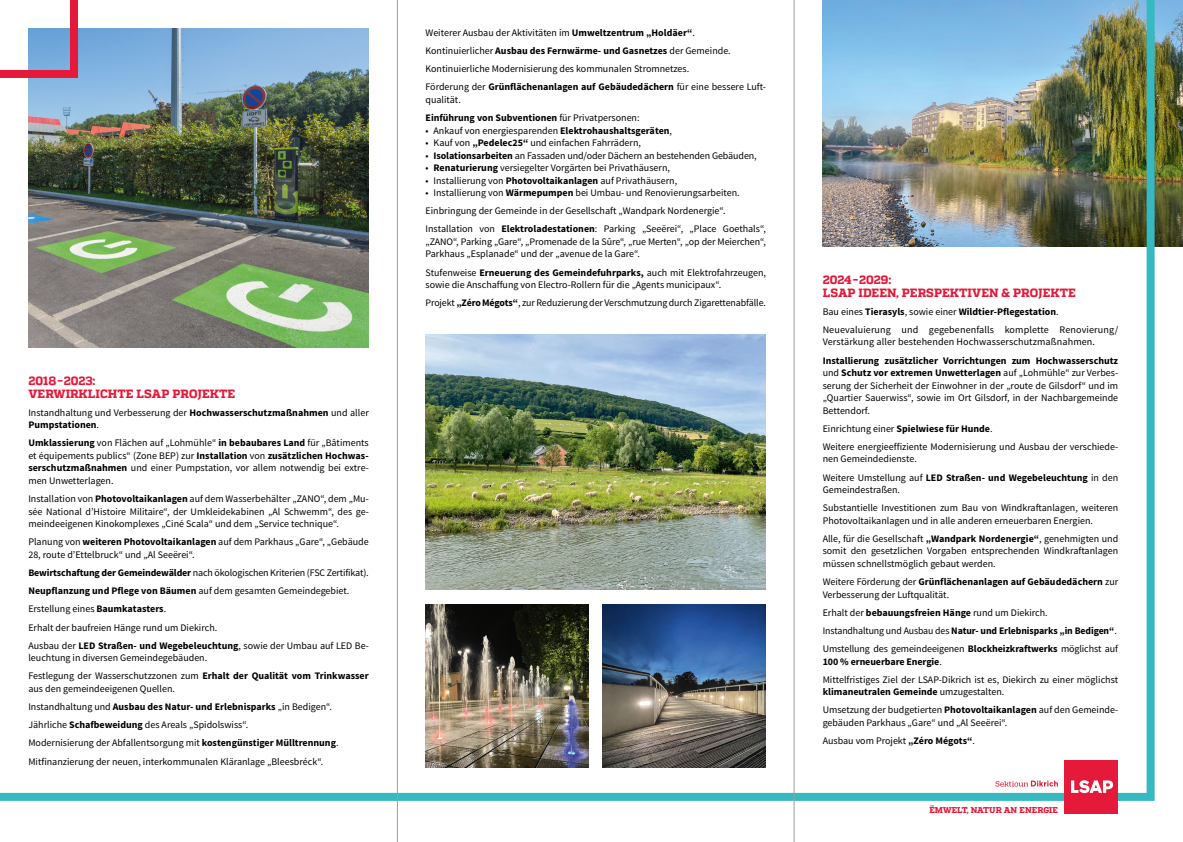
<style>
.page{position:relative;width:1183px;height:842px;background:#fff}
.page>*{position:absolute;margin:0;border:0;box-sizing:border-box;transform-origin:0 0}
.t1{font:800 12px/12.5px "Quadon";color:#e5193a}
.t2{font:10px/18.2px "Source Sans Pro";color:#000}
.t3{font:800 8.5px "Quadon";letter-spacing:.005em;color:#e5193a}
.s1{font-weight:700}
</style>
<div class="page">
<img style="left:1154px;top:0;width:28px;height:246px">
<img style="left:0;top:0;width:1154px;height:801px">
<div style="left:1064px;top:760px;width:53px;height:54px;background:#e5193a"></div>
<svg style="left:1071px;top:780px;width:41px;height:13px"></svg>
<svg style="left:995px;top:780px;width:62px;height:6px"></svg>
<hr style="left:793px;top:0;width:1px;height:842px;background:#9d9d9c">
<hr style="left:397px;top:0;width:1px;height:842px;background:#9d9d9c">
<p class="t1" style="left:28px;top:375px;width:208px">2018–2023:<br>VERWIRKLICHTE LSAP PROJEKTE</p>
<p class="t2" style="left:28px;top:406px;width:342px;line-height:12.5px">Instandhaltung und Verbesserung der <span class="s1">Hochwasserschutzmaßnahmen</span> und aller<br><span class="s1">Pumpstationen</span>.</p>
<p class="t2" style="left:28px;top:437px;width:342px;line-height:12.5px;text-align:justify"><span class="s1">Umklassierung</span> von Flächen auf „Lohmühle“ <span class="s1">in bebaubares Land</span> für „Bâtiments et équipements publics“ (Zone BEP) zur <span class="s1">Installation</span> von <span class="s1">zusätzlichen Hochwas&shy;serschutzmaßnahmen</span> und einer Pumpstation, vor allem notwendig bei extre&shy;men Unwetterlagen.</p>
<p class="t2" style="left:28px;top:493px;width:342px;line-height:12.5px;text-align:justify">Installation von <span class="s1">Photovoltaikanlagen</span> auf dem Wasserbehälter „ZANO“, dem „Mu&shy;sée National d’Histoire Militaire“, der Umkleidekabinen „Al Schwemm“, des ge&shy;meindeeigenen Kinokomplexes „Ciné Scala“ und dem „Service technique“.</p>
<p class="t2" style="left:28px;top:536px;width:342px;line-height:12.5px">Planung von <span class="s1">weiteren Photovoltaikanlagen</span> auf dem Parkhaus „Gare“, „Gebäude<br>28, route d’Ettelbruck“ und „Al Seeërei“.</p>
<p class="t2" style="left:28px;top:564px;width:342px"><span class="s1">Bewirtschaftung der Gemeindewälder</span> nach ökologischen Kriterien (FSC Zertifikat).<br><span class="s1">Neupflanzung und Pflege von Bäumen</span> auf dem gesamten Gemeindegebiet.<br>Erstellung eines <span class="s1">Baumkatasters</span>.<br>Erhalt der baufreien Hänge rund um Diekirch.<br>Ausbau der <span class="s1">LED Straßen- und Wegebeleuchtung</span>, sowie der Umbau auf LED Be-</p>
<p class="t2" style="left:28px;top:649px;width:342px">leuchtung in diversen Gemeindegebäuden.<br>Festlegung der Wasserschutzzonen zum <span class="s1">Erhalt der Qualität vom Trinkwasser</span></p>
<p class="t2" style="left:28px;top:680px;width:311px">aus den gemeindeeigenen Quellen.<br>Instandhaltung und <span class="s1">Ausbau des Natur- und Erlebnisparks</span> „in Bedigen“.<br>Jährliche <span class="s1">Schafbeweidung</span> des Areals „Spidolswiss“.<br>Modernisierung der Abfallentsorgung mit <span class="s1">kostengünstiger Mülltrennung</span>.<br>Mitfinanzierung der neuen, interkommunalen Kläranlage „Bleesbréck“.</p>
<p class="t2" style="left:425px;top:24px;width:342px">Weiterer Ausbau der Aktivitäten im <span class="s1">Umweltzentrum „Holdäer“</span>.<br>Kontinuierlicher <span class="s1">Ausbau des Fernwärme- und Gasnetzes</span> der Gemeinde.<br>Kontinuierliche Modernisierung des kommunalen Stromnetzes.<br>Förderung der <span class="s1">Grünflächenanlagen auf Gebäudedächern</span> für eine bessere Luft-</p>
<p class="t2" style="left:425px;top:91px;width:215px">qualität.<br><span class="s1">Einführung von Subventionen</span> für Privatpersonen:</p>
<p class="t2" style="left:425px;top:121px;width:248px">• Ankauf von energiesparenden <span class="s1">Elektrohaushaltsgeräten</span>,</p>
<p class="t2" style="left:425px;top:134px;width:217px">• Kauf von <span class="s1">„Pedelec25“</span> und einfachen Fahrrädern,</p>
<p class="t2" style="left:425px;top:146px;width:332px">• <span class="s1">Isolationsarbeiten</span> an Fassaden und/oder Dächern an bestehenden Gebäuden,</p>
<p class="t2" style="left:425px;top:159px;width:246px">• <span class="s1">Renaturierung</span> versiegelter Vorgärten bei Privathäusern,</p>
<p class="t2" style="left:425px;top:171px;width:253px">• Installierung von <span class="s1">Photovoltaikanlagen</span> auf Privathäusern,</p>
<p class="t2" style="left:425px;top:184px;width:342px">• Installierung von <span class="s1">Wärmepumpen</span> bei Umbau- und Renovierungsarbeiten.<br>Einbringung der Gemeinde in der Gesellschaft „Wandpark Nordenergie“.<br>Installation von <span class="s1">Elektroladestationen</span>: Parking „Seeërei“, „Place Goethals“,</p>
<p class="t2" style="left:425px;top:235px;width:342px;line-height:12.5px">„ZANO“, Parking „Gare“, „Promenade de la Sûre“, „rue Merten“, „op der Meierchen“,<br>Parkhaus „Esplanade“ und der „avenue de la Gare“.</p>
<p class="t2" style="left:425px;top:266px;width:342px;line-height:12.5px">Stufenweise <span class="s1">Erneuerung des Gemeindefuhrparks,</span> auch mit Elektrofahrzeugen, sowie die Anschaffung von Electro-Rollern für die „Agents municipaux“.</p>
<p class="t2" style="left:425px;top:294px;width:342px">Projekt <span class="s1">„Zéro Mégots“</span>, zur Reduzierung der Verschmutzung durch Zigarettenabfälle.</p>
<p class="t1" style="left:822px;top:274px;width:254px">2024–2029:<br>LSAP IDEEN, PERSPEKTIVEN &amp; PROJEKTE</p>
<p class="t2" style="left:822px;top:302px;width:297px">Bau eines <span class="s1">Tierasyls</span>, sowie einer <span class="s1">Wildtier-Pflegestation</span>.<br>Neuevaluierung und gegebenenfalls komplette Renovierung/</p>
<p class="t2" style="left:822px;top:333px;width:274px">Verstärkung aller bestehenden Hochwasserschutzmaßnahmen.</p>
<p class="t2" style="left:822px;top:354px;width:297px;line-height:12.5px;text-align:justify"><span class="s1">Installierung zusätzlicher Vorrichtungen zum Hochwasserschutz </span>und <span class="s1">Schutz vor extremen Unwetterlagen</span> auf „Lohmühle“ zur Verbes&shy;serung der Sicherheit der Einwohner in der „route de Gilsdorf“ und im „Quartier Sauerwiss“, sowie im Ort Gilsdorf, in der Nachbargemeinde Bettendorf.</p>
<p class="t2" style="left:822px;top:419px;width:297px">Einrichtung einer <span class="s1">Spielwiese für Hunde</span>.<br>Weitere energieeffiziente Modernisierung und Ausbau der verschiede-</p>
<p class="t2" style="left:822px;top:450px;width:297px">nen Gemeindedienste.<br>Weitere Umstellung auf <span class="s1">LED Straßen- und Wegebeleuchtung</span> in den</p>
<p class="t2" style="left:822px;top:481px;width:297px">Gemeindestraßen.<br>Substantielle Investitionen zum Bau von Windkraftanlagen, weiteren</p>
<p class="t2" style="left:822px;top:511px;width:297px">Photovoltaikanlagen und in alle anderen erneuerbaren Energien.<br>Alle, für die Gesellschaft <span class="s1">„Wandpark Nordenergie“</span>, genehmigten und</p>
<p class="t2" style="left:822px;top:545px;width:297px;line-height:12.5px">somit den gesetzlichen Vorgaben entsprechenden Windkraftanlagen müssen schnellstmöglich gebaut werden.</p>
<p class="t2" style="left:822px;top:576px;width:297px;line-height:12.5px">Weitere Förderung der <span class="s1">Grünflächenanlagen auf Gebäudedächern</span> zur<br>Verbesserung der Luftqualität.</p>
<p class="t2" style="left:822px;top:603px;width:297px">Erhalt der <span class="s1">bebauungsfreien Hänge</span> rund um Diekirch.<br>Instandhaltung und Ausbau des <span class="s1">Natur- und Erlebnisparks „in Bedigen“</span>.<br>Umstellung des gemeindeeigenen <span class="s1">Blockheizkraftwerks</span> möglichst auf</p>
<p class="t2" style="left:822px;top:652px;width:297px"><span class="s1">100 % erneuerbare Energie</span>.<br>Mittelfristiges Ziel der LSAP-Dikrich ist es, Diekirch zu einer möglichst</p>
<p class="t2" style="left:822px;top:683px;width:297px"><span class="s1">klimaneutralen Gemeinde</span> umzugestalten.<br>Umsetzung der budgetierten <span class="s1">Photovoltaikanlagen</span> auf den Gemeinde-</p>
<p class="t2" style="left:822px;top:714px;width:186px">gebäuden Parkhaus „Gare“ und „Al Seeërei“.<br>Ausbau vom Projekt <span class="s1">„Zéro Mégots“</span>.</p>
<p class="t3" style="left:929px;top:805px;width:130px">ËMWELT, NATUR AN ENERGIE</p>
</div>
